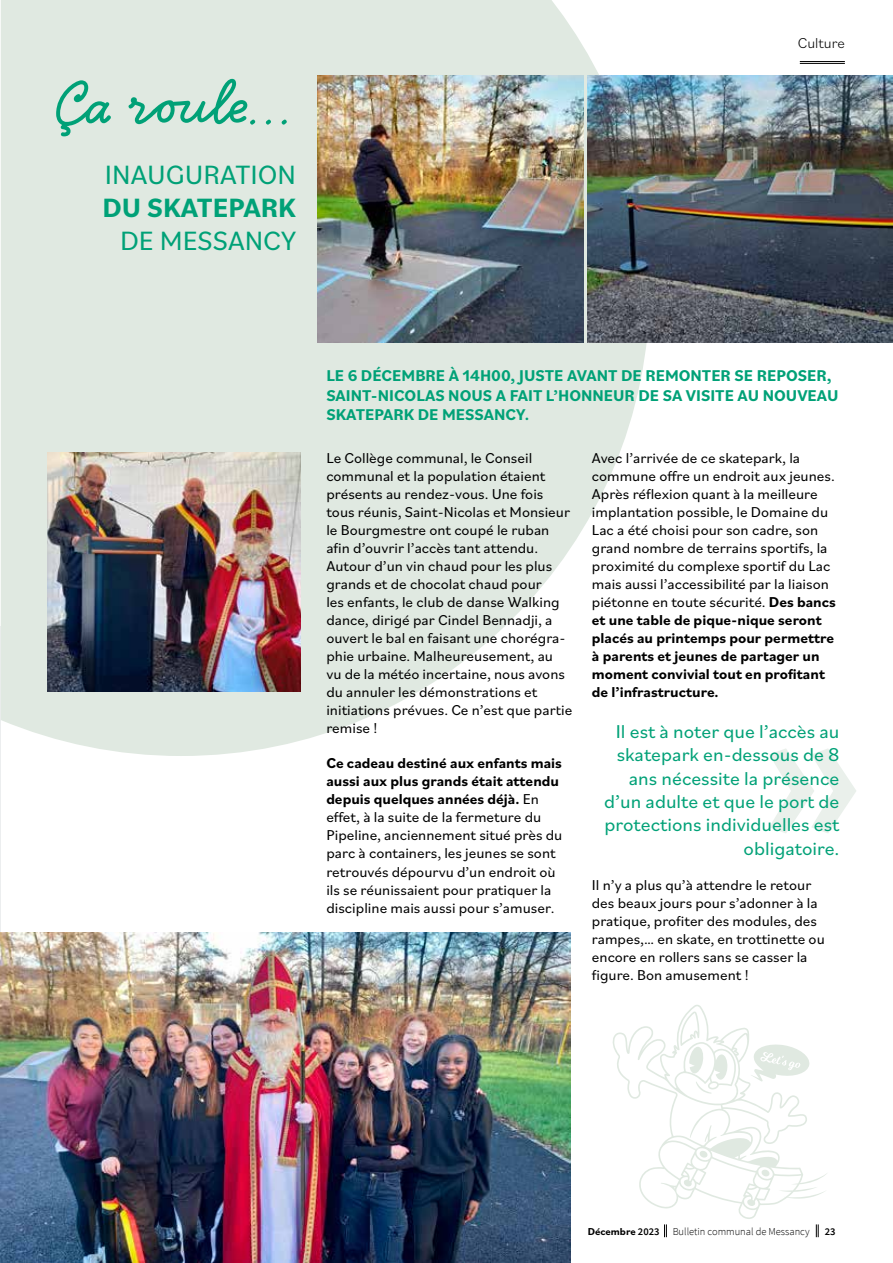
<style>
.page{position:relative;width:893px;height:1263px;background:#fff}
.page>*{position:absolute;margin:0;border:0;box-sizing:border-box;transform-origin:0 0}
.t1{font:700 65.7px "Handsome Pro";color:#00a177}
.t2{font:27.75px "Bilo";color:#00a177}
.t3{font:700 27.75px "Bilo";color:#00a177}
.t4{font:19.5px/23.4px "Bilo";color:#00a177;text-align:right}
.t5{font:700 16.35px/19.6px "Bilo";color:#00a177}
.t6{font:15px/18px "Bilo";color:#000}
.t7{font:300 15px "Bilo";color:#000}
.t8{font:300 10.5px "Source Sans Pro";color:#000}
.t9{font:700 10.5px "Bilo";color:#000}
.t10{font:600 10.5px "Source Sans Pro";color:#000}
.s1{font-weight:700}
.s2{font-family:"Source Sans Pro";font-weight:600}
</style>
<div class="page">
<hr style="left:0;top:626px;width:1px;height:637px;background:#eceeef">
<svg style="left:769px;top:749px;width:87px;height:84px"></svg>
<svg style="left:1px;top:0;width:646px;height:756px;fill:#e0e9e1"></svg>
<img style="left:318px;top:75px;width:266px;height:268px">
<img style="left:48px;top:452px;width:253px;height:240px">
<img style="left:588px;top:75px;width:305px;height:268px">
<img style="left:0;top:933px;width:570px;height:330px">
<svg style="left:612px;top:1005px;width:215px;height:214px"></svg>
<svg style="left:816px;top:1224px;width:3px;height:13px"></svg>
<svg style="left:664px;top:1224px;width:3px;height:13px"></svg>
<hr style="left:800px;top:63px;width:45px;height:1px;background:#000">
<hr style="left:800px;top:61px;width:45px;height:1px;background:#000">
<h1 class="t1" style="left:56px;top:64px;width:242px">Ça roule...</h1>
<h2 class="t2" style="left:105px;top:155px;width:193px">INAUGURATION</h2>
<h2 class="t3" style="left:102px;top:189px;width:195px">DU SKATEPARK</h2>
<h2 class="t2" style="left:120px;top:222px;width:178px">DE MESSANCY</h2>
<p class="t7" style="left:798px;top:33px;width:49px">Culture</p>
<p class="t5" style="left:326px;top:365px;width:514px">LE 6 DÉCEMBRE À 14H00, JUSTE AVANT DE REMONTER SE REPOSER,<br>SAINT-NICOLAS NOUS A FAIT L’HONNEUR DE SA VISITE AU NOUVEAU<br>SKATEPARK DE MESSANCY.</p>
<p class="t6" style="left:326px;top:449px;width:247px">Le Collège communal, le Conseil communal et la population étaient présents au rendez-vous. Une fois tous réunis, Saint-Nicolas et Monsieur le Bourgmestre ont coupé le ruban afin d’ouvrir l’accès tant attendu.<br>Autour d’un vin chaud pour les plus grands et de chocolat chaud pour<br>les enfants, le club de danse Walking dance, dirigé par Cindel Bennadji, a ouvert le bal en faisant une chorégra&shy;phie urbaine. Malheureusement, au<br>vu de la météo incertaine, nous avons du annuler les démonstrations et initiations prévues. Ce n’est que partie remise !</p>
<p class="t6" style="left:326px;top:754px;width:238px"><span class="s1">Ce cadeau destiné aux enfants mais aussi aux plus grands était attendu depuis quelques années déjà.</span> En effet, à la suite de la fermeture du Pipeline, anciennement situé près du parc à containers, les jeunes se sont retrouvés dépourvu d’un endroit où ils se réunissaient pour pratiquer la discipline mais aussi pour s’amuser.</p>
<p class="t6" style="left:592px;top:449px;width:246px">Avec l’arrivée de ce skatepark, la commune offre un endroit aux jeunes.<br>Après réflexion quant à la meilleure implantation possible, le Domaine du Lac a été choisi pour son cadre, son grand nombre de terrains sportifs, la proximité du complexe sportif du Lac mais aussi l’accessibilité par la liaison piétonne en toute sécurité. <span class="s1">Des bancs et une table de pique-nique seront placés au printemps pour permettre à parents et jeunes de partager un moment convivial tout en profitant de l’infrastructure.</span></p>
<h3 class="t4" style="left:604px;top:719px;width:237px">Il est à noter que l’accès au skatepark en-dessous de 8 ans nécessite la présence d’un adulte et que le port de protections individuelles est obligatoire.</h3>
<p class="t6" style="left:592px;top:875px;width:234px">Il n’y a plus qu’à attendre le retour des beaux jours pour s’adonner à la pratique, profiter des modules, des rampes,… en skate, en trottinette ou encore en rollers sans se casser la figure. Bon amusement !</p>
<p class="t9" style="left:588px;top:1224px;width:73px">Décembre <span class="s2">2023</span></p>
<p class="t8" style="left:673px;top:1225px;width:139px">Bulletin communal de Messancy</p>
<p class="t10" style="left:825px;top:1224px;width:12px">23</p>
</div>
